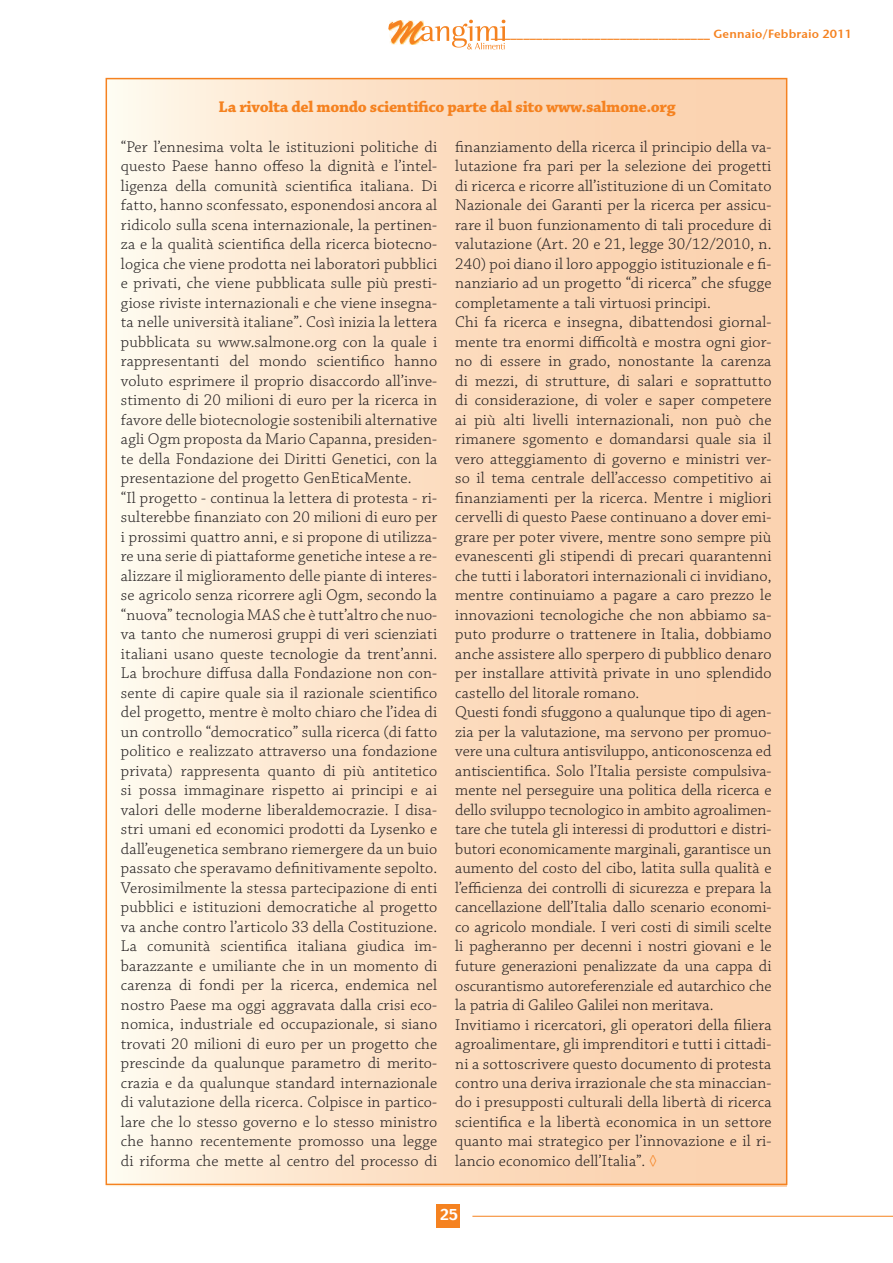
<style>
.page{position:relative;width:893px;height:1263px;background:#fff}
.page>*{position:absolute;margin:0;border:0;box-sizing:border-box;transform-origin:0 0}
.Stile_di_paragrafo_1{font:300 16.35px/19.5px "Chaparral Pro";letter-spacing:.01em;color:#231f20;text-align:justify}
.Stile_di_paragrafo_1-2{font:700 16.35px "Chaparral Pro";letter-spacing:-.02em;color:#f58220}
.t1{font:15px "Charcoal";color:#fff}
.t2{font:11.85px "Stone Sans Sem ITCTT Semi";letter-spacing:.01em;color:#f58220}
.s1{color:#f58220}
</style>
<div class="page">
<div style="left:436px;top:1204px;width:24px;height:24px;background:#f58220"></div>
<hr style="left:472px;top:1216px;width:421px;height:1px;background:#f58220">
<svg style="left:388px;top:20px;width:117px;height:29px"></svg>
<div style="left:106px;top:79px;width:681px;height:1107px;background:linear-gradient(to right,#fef5e5,#facba5)"></div>
<p class="t2" style="left:491px;top:27px;width:362px">__________________________________ Gennaio/Febbraio 2011</p>
<p class="Stile_di_paragrafo_1-2" style="left:218px;top:98px;width:459px">La rivolta del mondo scientifico parte dal sito www.salmone.org</p>
<p class="Stile_di_paragrafo_1" style="left:121px;top:137px;width:318px">“Per l’ennesima volta le istituzioni politiche di questo Paese hanno offeso la dignità e l’intel&shy;ligenza della comunità scientifica italiana. Di fatto, hanno sconfessato, esponendosi ancora al ridicolo sulla scena internazionale, la pertinen&shy;za e la qualità scientifica della ricerca biotecno&shy;logica che viene prodotta nei laboratori pubblici e privati, che viene pubblicata sulle più presti&shy;giose riviste internazionali e che viene insegna&shy;ta nelle università italiane”. Così inizia la lettera pubblicata su www.salmone.org con la quale i rappresentanti del mondo scientifico hanno voluto esprimere il proprio disaccordo all’inve&shy;stimento di 20 milioni di euro per la ricerca in favore delle biotecnologie sostenibili alternative agli Ogm proposta da Mario Capanna, presiden&shy;te della Fondazione dei Diritti Genetici, con la presentazione del progetto GenEticaMente.</p>
<p class="Stile_di_paragrafo_1" style="left:121px;top:488px;width:318px">“Il progetto - continua la lettera di protesta - ri&shy;sulterebbe finanziato con 20 milioni di euro per i prossimi quattro anni, e si propone di utilizza&shy;re una serie di piattaforme genetiche intese a re&shy;alizzare il miglioramento delle piante di interes&shy;se agricolo senza ricorrere agli Ogm, secondo la “nuova” tecnologia MAS che è tutt’altro che nuo&shy;va tanto che numerosi gruppi di veri scienziati italiani usano queste tecnologie da trent’anni.<br>La brochure diffusa dalla Fondazione non con&shy;sente di capire quale sia il razionale scientifico del progetto, mentre è molto chiaro che l’idea di un controllo “democratico” sulla ricerca (di fatto politico e realizzato attraverso una fondazione privata) rappresenta quanto di più antitetico si possa immaginare rispetto ai principi e ai valori delle moderne liberaldemocrazie. I disa&shy;stri umani ed economici prodotti da Lysenko e dall’eugenetica sembrano riemergere da un buio passato che speravamo definitivamente sepolto.<br>Verosimilmente la stessa partecipazione di enti pubblici e istituzioni democratiche al progetto va anche contro l’articolo 33 della Costituzione.</p>
<p class="Stile_di_paragrafo_1" style="left:121px;top:937px;width:318px">La comunità scientifica italiana giudica im&shy;barazzante e umiliante che in un momento di carenza di fondi per la ricerca, endemica nel nostro Paese ma oggi aggravata dalla crisi eco&shy;nomica, industriale ed occupazionale, si siano trovati 20 milioni di euro per un progetto che prescinde da qualunque parametro di merito&shy;crazia e da qualunque standard internazionale di valutazione della ricerca. Colpisce in partico&shy;lare che lo stesso governo e lo stesso ministro che hanno recentemente promosso una legge di riforma che mette al centro del processo di</p>
<p class="Stile_di_paragrafo_1" style="left:455px;top:138px;width:318px">finanziamento della ricerca il principio della va&shy;lutazione fra pari per la selezione dei progetti di ricerca e ricorre all’istituzione di un Comitato Nazionale dei Garanti per la ricerca per assicu&shy;rare il buon funzionamento di tali procedure di valutazione (Art. 20 e 21, legge 30/12/2010, n.<br>240) poi diano il loro appoggio istituzionale e fi&shy;nanziario ad un progetto “di ricerca” che sfugge completamente a tali virtuosi principi.</p>
<p class="Stile_di_paragrafo_1" style="left:455px;top:313px;width:318px">Chi fa ricerca e insegna, dibattendosi giornal&shy;mente tra enormi difficoltà e mostra ogni gior&shy;no di essere in grado, nonostante la carenza di mezzi, di strutture, di salari e soprattutto di considerazione, di voler e saper competere ai più alti livelli internazionali, non può che rimanere sgomento e domandarsi quale sia il vero atteggiamento di governo e ministri ver&shy;so il tema centrale dell’accesso competitivo ai finanziamenti per la ricerca. Mentre i migliori cervelli di questo Paese continuano a dover emi&shy;grare per poter vivere, mentre sono sempre più evanescenti gli stipendi di precari quarantenni che tutti i laboratori internazionali ci invidiano, mentre continuiamo a pagare a caro prezzo le innovazioni tecnologiche che non abbiamo sa&shy;puto produrre o trattenere in Italia, dobbiamo anche assistere allo sperpero di pubblico denaro per installare attività private in uno splendido castello del litorale romano.</p>
<p class="Stile_di_paragrafo_1" style="left:455px;top:703px;width:318px">Questi fondi sfuggono a qualunque tipo di agen&shy;zia per la valutazione, ma servono per promuo&shy;vere una cultura antisviluppo, anticonoscenza ed antiscientifica. Solo l’Italia persiste compulsiva&shy;mente nel perseguire una politica della ricerca e dello sviluppo tecnologico in ambito agroalimen&shy;tare che tutela gli interessi di produttori e distri&shy;butori economicamente marginali, garantisce un aumento del costo del cibo, latita sulla qualità e l’efficienza dei controlli di sicurezza e prepara la cancellazione dell’Italia dallo scenario economi&shy;co agricolo mondiale. I veri costi di simili scelte li pagheranno per decenni i nostri giovani e le future generazioni penalizzate da una cappa di oscurantismo autoreferenziale ed autarchico che la patria di Galileo Galilei non meritava.</p>
<p class="Stile_di_paragrafo_1" style="left:455px;top:1015px;width:318px">Invitiamo i ricercatori, gli operatori della filiera agroalimentare, gli imprenditori e tutti i cittadi&shy;ni a sottoscrivere questo documento di protesta contro una deriva irrazionale che sta minaccian&shy;do i presupposti culturali della libertà di ricerca scientifica e la libertà economica in un settore quanto mai strategico per l’innovazione e il ri&shy;lancio economico dell’Italia”. <span class="s1">◊</span></p>
<p class="t1" style="left:440px;top:1204px;width:19px">25</p>
</div>
